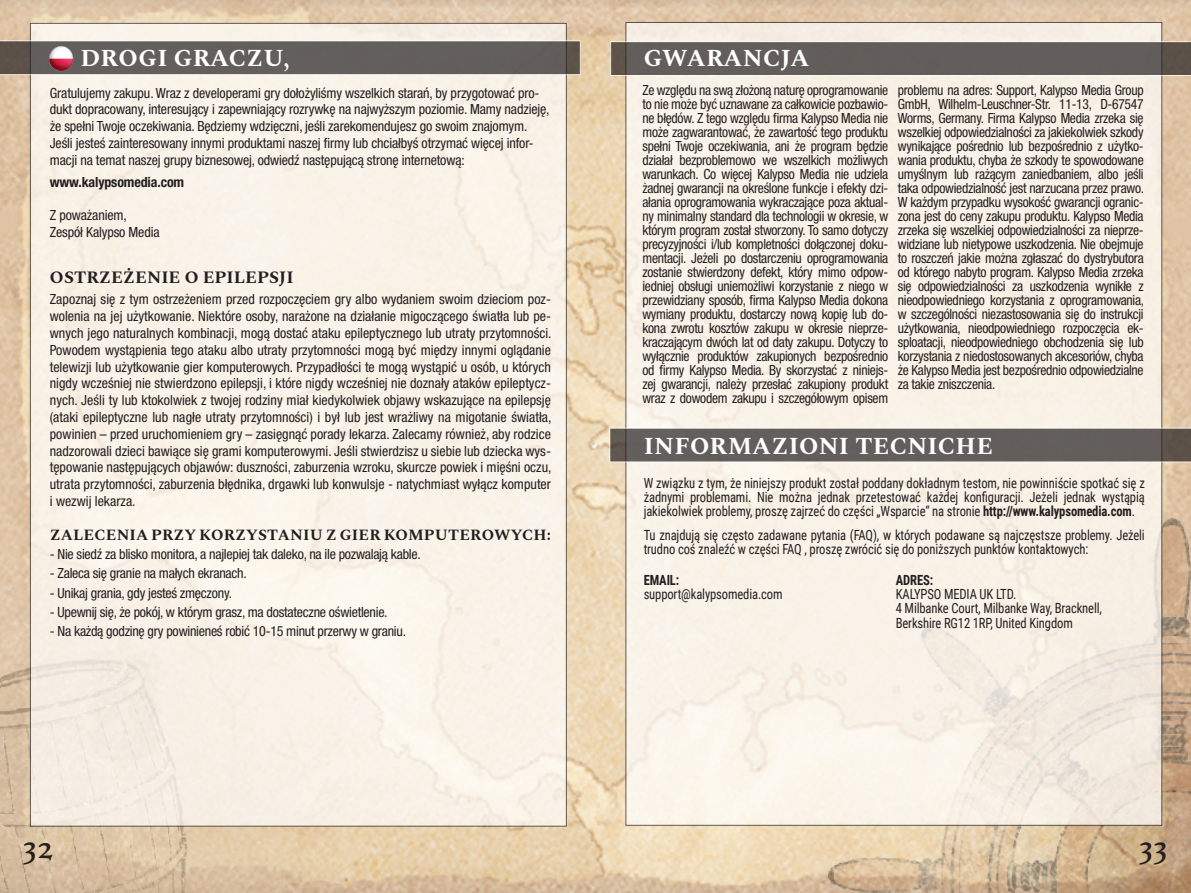
<style>
.page{position:relative;width:1191px;height:893px;background:#fff}
.page>*{position:absolute;margin:0;border:0;box-sizing:border-box;transform-origin:0 0}
.t1{font:38.5px "High Tower Text";color:#231f20}
.t2{font:700 24.5px "Spectral SC";letter-spacing:.01em;color:#fff}
.t3{font:700 17.5px "Spectral SC";color:#231f20}
.t4{font:700 15.75px "Spectral SC";letter-spacing:.01em;color:#231f20}
.t5{font:condensed 14px/14px "Helvetica Neue LT Pro";letter-spacing:-.01em;color:#231f20;text-align:justify}
.GUIDES{font:14px/14px "Roboto Condensed";letter-spacing:-.01em;color:#231f20;text-align:justify;scale:.9 1}
.t6{font:700 condensed 14px "Helvetica Neue LT Std";letter-spacing:-.01em;color:#231f20}
.GUIDES-2{font:700 14px "Roboto Condensed";letter-spacing:-.01em;color:#231f20;scale:.9 1}
.s1{font-weight:700}
</style>
<div class="page">
<img style="left:0;top:0;width:1191px;height:893px">
<img style="left:760px;top:463px;width:431px;height:430px">
<img style="left:0;top:582px;width:301px;height:311px">
<div style="left:30px;top:23px;width:536px;height:803px;background:#f9f2e8"></div>
<div style="left:626px;top:22px;width:535px;height:803px;background:#f8f2e7"></div>
<svg style="left:0;top:40px;width:581px;height:35px;background:#6c6764"></svg>
<svg style="left:610px;top:41px;width:581px;height:35px;background:#6b6663"></svg>
<svg style="left:609px;top:428px;width:582px;height:34px;background:#686360"></svg>
<img style="left:47px;top:47px;width:28px;height:28px">
<p class="t2" style="left:81px;top:40px;width:211px">DROGI GRACZU,</p>
<p class="t5" style="left:50px;top:84px;width:501px;line-height:16.8px;text-align:left">Gratulujemy zakupu. Wraz z developerami gry dołożyliśmy wszelkich starań, by przygotować pro&shy;dukt dopracowany, interesujący i zapewniający rozrywkę na najwyższym poziomie. Mamy nadzieję, że spełni Twoje oczekiwania. Będziemy wdzięczni, jeśli zarekomendujesz go swoim znajomym.<br>Jeśli jesteś zainteresowany innymi produktami naszej firmy lub chciałbyś otrzymać więcej infor&shy;macji na temat naszej grupy biznesowej, odwiedź następującą stronę internetową:</p>
<p class="t6" style="left:50px;top:173px;width:136px">www.kalypsomedia.com</p>
<p class="t5" style="left:50px;top:208px;width:78px">Z poważaniem,</p>
<p class="t5" style="left:50px;top:225px;width:111px">Zespół Kalypso Media</p>
<p class="t3" style="left:50px;top:264px;width:245px">OSTRZEŻENIE O EPILEPSJI</p>
<p class="t5" style="left:50px;top:291px;width:503px;line-height:16.8px">Zapoznaj się z tym ostrzeżeniem przed rozpoczęciem gry albo wydaniem swoim dzieciom poz&shy;wolenia na jej użytkowanie. Niektóre osoby, narażone na działanie migoczącego światła lub pe&shy;wnych jego naturalnych kombinacji, mogą dostać ataku epileptycznego lub utraty przytomności.<br>Powodem wystąpienia tego ataku albo utraty przytomności mogą być między innymi oglądanie telewizji lub użytkowanie gier komputerowych. Przypadłości te mogą wystąpić u osób, u których nigdy wcześniej nie stwierdzono epilepsji, i które nigdy wcześniej nie doznały ataków epileptycz&shy;nych. Jeśli ty lub ktokolwiek z twojej rodziny miał kiedykolwiek objawy wskazujące na epilepsję (ataki epileptyczne lub nagłe utraty przytomności) i był lub jest wrażliwy na migotanie światła, powinien – przed uruchomieniem gry – zasięgnąć porady lekarza. Zalecamy również, aby rodzice nadzorowali dzieci bawiące się grami komputerowymi. Jeśli stwierdzisz u siebie lub dziecka wys&shy;tępowanie następujących objawów: duszności, zaburzenia wzroku, skurcze powiek i mięśni oczu, utrata przytomności, zaburzenia błędnika, drgawki lub konwulsje - natychmiast wyłącz komputer i wezwij lekarza.</p>
<p class="t4" style="left:50px;top:523px;width:502px">ZALECENIA PRZY KORZYSTANIU Z GIER KOMPUTEROWYCH:</p>
<p class="t5" style="left:50px;top:547px;width:372px">- Nie siedź za blisko monitora, a najlepiej tak daleko, na ile pozwalają kable.</p>
<p class="t5" style="left:50px;top:566px;width:198px">- Zaleca się granie na małych ekranach.</p>
<p class="t5" style="left:50px;top:586px;width:184px">- Unikaj grania, gdy jesteś zmęczony.</p>
<p class="t5" style="left:50px;top:605px;width:339px">- Upewnij się, że pokój, w którym grasz, ma dostateczne oświetlenie.</p>
<p class="t5" style="left:50px;top:624px;width:358px">- Na każdą godzinę gry powinieneś robić 10-15 minut przerwy w graniu.</p>
<p class="t2" style="left:644px;top:40px;width:167px">GWARANCJA</p>
<p class="t5" style="left:642px;top:83px;width:247px">Ze względu na swą złożoną naturę oprogramowanie to nie może być uznawane za całkowicie pozbawio&shy;ne błędów. Z tego względu firma Kalypso Media nie może zagwarantować, że zawartość tego produktu spełni Twoje oczekiwania, ani że program będzie działał bezproblemowo we wszelkich możliwych warunkach. Co więcej Kalypso Media nie udziela żadnej gwarancji na określone funkcje i efekty dzi&shy;ałania oprogramowania wykraczające poza aktual&shy;ny minimalny standard dla technologii w okresie, w którym program został stworzony. To samo dotyczy precyzyjności i/lub kompletności dołączonej doku&shy;mentacji. Jeżeli po dostarczeniu oprogramowania zostanie stwierdzony defekt, który mimo odpow&shy;iedniej obsługi uniemożliwi korzystanie z niego w przewidziany sposób, firma Kalypso Media dokona wymiany produktu, dostarczy nową kopię lub do&shy;kona zwrotu kosztów zakupu w okresie nieprze&shy;kraczającym dwóch lat od daty zakupu. Dotyczy to wyłącznie produktów zakupionych bezpośrednio od firmy Kalypso Media. By skorzystać z niniejs&shy;zej gwarancji, należy przesłać zakupiony produkt wraz z dowodem zakupu i szczegółowym opisem</p>
<p class="t5" style="left:898px;top:83px;width:248px">problemu na adres: Support, Kalypso Media Group GmbH, Wilhelm-Leuschner-Str. 11-13, D-67547<br>Worms, Germany. Firma Kalypso Media zrzeka się wszelkiej odpowiedzialności za jakiekolwiek szkody wynikające pośrednio lub bezpośrednio z użytko&shy;wania produktu, chyba że szkody te spowodowane umyślnym lub rażącym zaniedbaniem, albo jeśli taka odpowiedzialność jest narzucana przez prawo.<br>W każdym przypadku wysokość gwarancji ogranic&shy;zona jest do ceny zakupu produktu. Kalypso Media zrzeka się wszelkiej odpowiedzialności za nieprze&shy;widziane lub nietypowe uszkodzenia. Nie obejmuje to roszczeń jakie można zgłaszać do dystrybutora od którego nabyto program. Kalypso Media zrzeka się odpowiedzialności za uszkodzenia wynikłe z nieodpowiedniego korzystania z oprogramowania, w szczególności niezastosowania się do instrukcji użytkowania, nieodpowiedniego rozpoczęcia ek&shy;sploatacji, nieodpowiedniego obchodzenia się lub korzystania z niedostosowanych akcesoriów, chyba że Kalypso Media jest bezpośrednio odpowiedzialne za takie zniszczenia.</p>
<p class="t2" style="left:644px;top:428px;width:351px">INFORMAZIONI TECNICHE</p>
<p class="GUIDES" style="left:643px;top:475px;width:558px">W związku z tym, że niniejszy produkt został poddany dokładnym testom, nie powinniście spotkać się z żadnymi problemami. Nie można jednak przetestować każdej konfiguracji. Jeżeli jednak wystąpią jakiekolwiek problemy, proszę zajrzeć do części „Wsparcie“ na stronie <span class="s1">http://www.kalypsomedia.com</span>.</p>
<p class="GUIDES" style="left:643px;top:527px;width:558px">Tu znajdują się często zadawane pytania (FAQ), w których podawane są najczęstsze problemy. Jeżeli trudno coś znaleźć w części FAQ , proszę zwrócić się do poniższych punktów kontaktowych:</p>
<p class="GUIDES-2" style="left:643px;top:570px;width:41px">EMAIL:</p>
<p class="GUIDES-2" style="left:895px;top:570px;width:43px">ADRES:</p>
<p class="GUIDES" style="left:643px;top:587px;width:156px">support@kalypsomedia.com</p>
<p class="GUIDES" style="left:895px;top:587px;width:136px">KALYPSO MEDIA UK LTD.</p>
<p class="GUIDES" style="left:895px;top:601px;width:231px">4 Milbanke Court, Milbanke Way, Bracknell,</p>
<p class="GUIDES" style="left:895px;top:615px;width:198px">Berkshire RG12 1RP, United Kingdom</p>
<h1 class="t1" style="left:23px;top:824px;width:32px">32</h1>
<h1 class="t1" style="left:1138px;top:824px;width:30px">33</h1>
</div>
